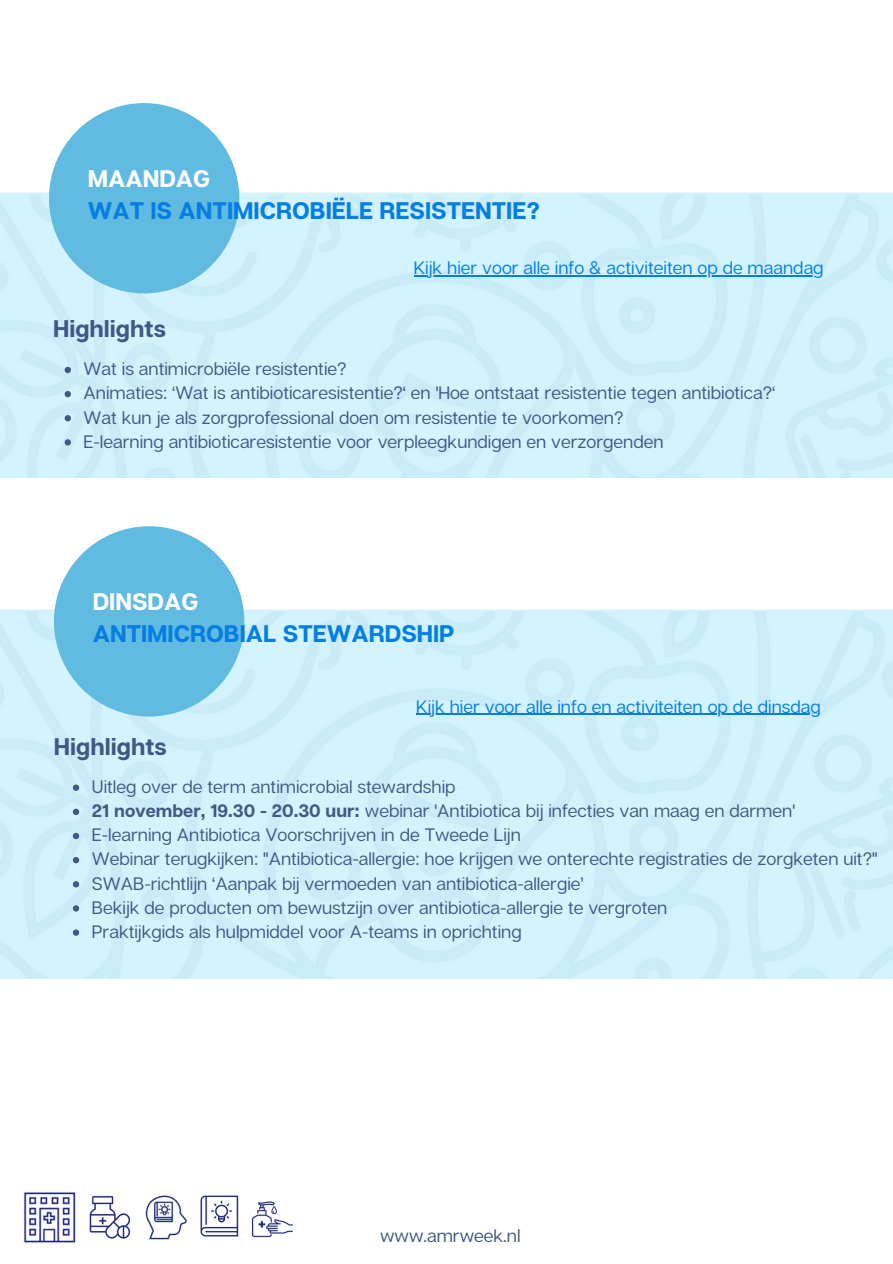
<style>
.page{position:relative;width:893px;height:1264px;background:#fff}
.page>*{position:absolute;margin:0;border:0;box-sizing:border-box;transform-origin:0 0}
.t1{font:700 24px "Articulat CF";color:#047ee2}
.t2{font:700 24px "Articulat CF";color:#415784}
.t3{font:700 24px "Articulat CF";color:#fefefe}
.t4{font:18px "Articulat CF";color:#415784}
.t5{font:18px "Articulat CF";color:#047ee2}
.s1{font-weight:700}
</style>
<div class="page">
<img style="left:0;top:193px;width:892px;height:284px">
<div style="left:49px;top:103px;width:190px;height:190px;background:#61bbe1;border-radius:50%"></div>
<svg style="left:65px;top:367px;width:6px;height:6px"></svg>
<svg style="left:65px;top:391px;width:6px;height:6px"></svg>
<svg style="left:65px;top:415px;width:6px;height:6px"></svg>
<svg style="left:65px;top:439px;width:6px;height:6px"></svg>
<hr style="left:413px;top:275px;width:410px;height:1px;background:#047ee2">
<img style="left:24px;top:1192px;width:52px;height:51px">
<img style="left:89px;top:1195px;width:42px;height:44px">
<img style="left:145px;top:1195px;width:42px;height:45px">
<img style="left:200px;top:1195px;width:39px;height:42px">
<img style="left:251px;top:1201px;width:42px;height:37px">
<img style="left:0;top:610px;width:892px;height:368px">
<div style="left:54px;top:526px;width:190px;height:190px;background:#61bbe1;border-radius:50%"></div>
<svg style="left:73px;top:784px;width:6px;height:6px"></svg>
<svg style="left:73px;top:808px;width:6px;height:7px"></svg>
<svg style="left:73px;top:832px;width:6px;height:7px"></svg>
<svg style="left:73px;top:857px;width:6px;height:6px"></svg>
<svg style="left:73px;top:881px;width:6px;height:6px"></svg>
<svg style="left:73px;top:905px;width:6px;height:6px"></svg>
<svg style="left:73px;top:929px;width:6px;height:6px"></svg>
<hr style="left:416px;top:714px;width:404px;height:1px;background:#047ee2">
<p class="t3" style="left:88px;top:163px;width:124px">MAANDAG</p>
<p class="t1" style="left:88px;top:195px;width:453px">WAT IS ANTIMICROBIËLE RESISTENTIE?</p>
<p class="t5" style="left:413px;top:256px;width:411px">Kijk hier voor alle info &amp; activiteiten op de maandag</p>
<p class="t2" style="left:53px;top:313px;width:114px">Highlights</p>
<p class="t4" style="left:84px;top:357px;width:264px">Wat is antimicrobiële resistentie?</p>
<p class="t4" style="left:84px;top:382px;width:693px">Animaties: ‘Wat is antibioticaresistentie?‘ en 'Hoe ontstaat resistentie tegen antibiotica?‘</p>
<p class="t4" style="left:84px;top:406px;width:541px">Wat kun je als zorgprofessional doen om resistentie te voorkomen?</p>
<p class="t4" style="left:84px;top:430px;width:581px">E-learning antibioticaresistentie voor verpleegkundigen en verzorgenden</p>
<p class="t3" style="left:93px;top:586px;width:107px">DINSDAG</p>
<p class="t1" style="left:93px;top:618px;width:363px">ANTIMICROBIAL STEWARDSHIP</p>
<p class="t2" style="left:54px;top:731px;width:114px">Highlights</p>
<p class="t5" style="left:416px;top:695px;width:406px">Kijk hier voor alle info en activiteiten op de dinsdag</p>
<p class="t4" style="left:92px;top:775px;width:365px">Uitleg over de term antimicrobial stewardship</p>
<p class="t4" style="left:92px;top:799px;width:704px"><span class="s1">21 november, 19.30 - 20.30 uur:</span> webinar 'Antibiotica bij infecties van maag en darmen'</p>
<p class="t4" style="left:92px;top:823px;width:430px">E-learning Antibiotica Voorschrijven in de Tweede Lijn</p>
<p class="t4" style="left:92px;top:847px;width:787px">Webinar terugkijken: "Antibiotica-allergie: hoe krijgen we onterechte registraties de zorgketen uit?"</p>
<p class="t4" style="left:92px;top:871px;width:493px">SWAB-richtlijn ‘Aanpak bij vermoeden van antibiotica-allergie’</p>
<p class="t4" style="left:92px;top:896px;width:577px">Bekijk de producten om bewustzijn over antibiotica-allergie te vergroten</p>
<p class="t4" style="left:92px;top:920px;width:431px">Praktijkgids als hulpmiddel voor A-teams in oprichting</p>
<p class="t4" style="left:380px;top:1224px;width:142px">www.amrweek.nl</p>
</div>
